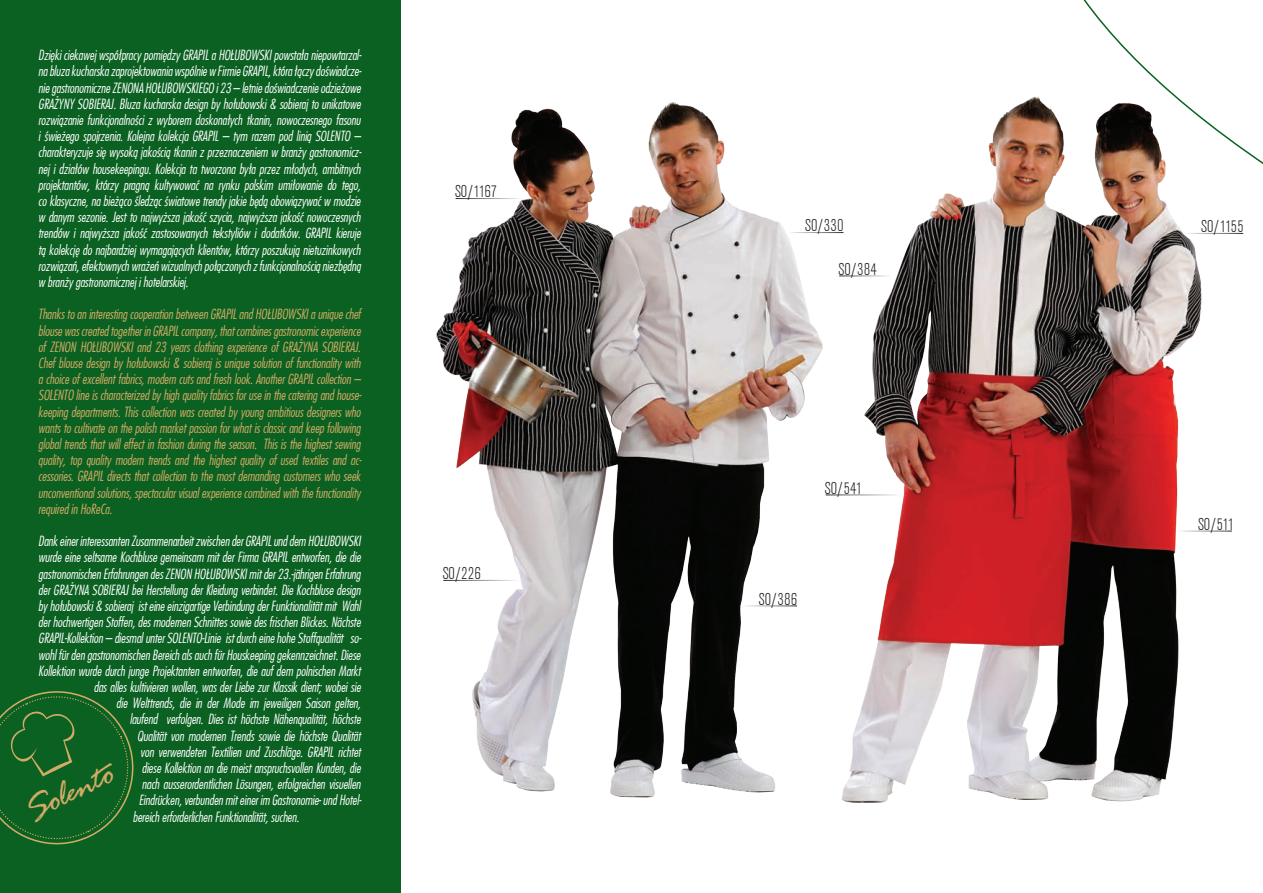
<style>
.page{position:relative;width:1263px;height:893px;background:#fff}
.page>*{position:absolute;margin:0;border:0;box-sizing:border-box;transform-origin:0 0}
.t1{font:37.2px "Rage Italic Let Plain";color:#d2ab66}
.t2{font:300 condensed 18px "Accius TEE";color:#231f20}
.t3{font:13.5px/16.2px "Fujiyama Light Italic PL";letter-spacing:-.01em;color:#fff;text-align:justify}
.t4{font:13.5px/16.2px "Fujiyama Light Italic PL";letter-spacing:-.01em;color:#d2ab66;text-align:justify}
</style>
<div class="page">
<div style="left:0;top:0;width:401px;height:893px;background:#0b6122"></div>
<img style="left:436px;top:102px;width:387px;height:696px">
<img style="left:825px;top:73px;width:394px;height:730px">
<svg style="left:0;top:691px;width:134px;height:154px"></svg>
<hr style="left:787px;top:232px;width:56px;height:1px;background:#fff">
<hr style="left:741px;top:605px;width:56px;height:1px;background:#fff">
<hr style="left:443px;top:580px;width:76px;height:1px;background:#fff">
<hr style="left:456px;top:198px;width:67px;height:1px;background:#fff">
<hr style="left:839px;top:276px;width:52px;height:1px;background:#fff">
<hr style="left:1176px;top:531px;width:56px;height:1px;background:#fff">
<hr style="left:826px;top:495px;width:75px;height:1px;background:#fff">
<hr style="left:1183px;top:233px;width:60px;height:1px;background:#fff">
<p class="t3" style="left:38px;top:47px;width:325px">Dzięki ciekawej współpracy pomiędzy GRAPIL a HOŁUBOWSKI powstała niepowtarzal&shy;na bluza kucharska zaprojektowania wspólnie w Firmie GRAPIL, która łączy doświadcze&shy;nie gastronomiczne ZENONA HOŁUBOWSKIEGO i 23 – letnie doświadczenie odzieżowe GRAŻYNY SOBIERAJ. Bluza kucharska design by hołubowski &amp; sobieraj to unikatowe rozwiązanie funkcjonalności z wyborem doskonałych tkanin, nowoczesnego fasonu i świeżego spojrzenia. Kolejna kolekcja GRAPIL – tym razem pod linią SOLENTO – charakteryzuje się wysoką jakością tkanin z przeznaczeniem w branży gastronomicz&shy;nej i działów housekeepingu. Kolekcja ta tworzona była przez młodych, ambitnych projektantów, którzy pragną kultywować na rynku polskim umiłowanie do tego, co klasyczne, na bieżąco śledząc światowe trendy jakie będą obowiązywać w modzie w danym sezonie. Jest to najwyższa jakość szycia, najwyższa jakość nowoczesnych trendów i najwyższa jakość zastosowanych tekstyliów i dodatków. GRAPIL kieruje tą kolekcję do najbardziej wymagających klientów, którzy poszukują nietuzinkowych rozwiązań, efektownych wrażeń wizualnych połączonych z funkcjonalnością niezbędną</p>
<p class="t3" style="left:38px;top:274px;width:152px">w branży gastronomicznej i hotelarskiej.</p>
<p class="t4" style="left:38px;top:306px;width:325px">Thanks to an interesting cooperation between GRAPIL and HOŁUBOWSKI a unique chef blouse was created together in GRAPIL company, that combines gastronomic experience of ZENON HOŁUBOWSKI and 23 years clothing experience of GRAŻYNA SOBIERAJ.<br>Chef blouse design by hołubowski &amp; sobieraj is unique solution of functionality with a choice of excellent fabrics, modern cuts and fresh look. Another GRAPIL collection – SOLENTO line is characterized by high quality fabrics for use in the catering and house&shy;keeping departments. This collection was created by young ambitious designers who wants to cultivate on the polish market passion for what is classic and keep following global trends that will effect in fashion during the season. This is the highest sewing quality, top quality modern trends and the highest quality of used textiles and ac&shy;cessories. GRAPIL directs that collection to the most demanding customers who seek unconventional solutions, spectacular visual experience combined with the functionality required in HoReCa.</p>
<p class="t3" style="left:38px;top:533px;width:324px">Dank einer interessanten Zusammenarbeit zwischen der GRAPIL und dem HOŁUBOWSKI</p>
<p class="t3" style="left:38px;top:549px;width:324px">wurde eine seltsame Kochbluse gemeinsam mit der Firma GRAPIL entworfen, die die</p>
<p class="t3" style="left:38px;top:565px;width:324px">gastronomischen Erfahrungen des ZENON HOŁUBOWSKI mit der 23.-jährigen Erfahrung</p>
<p class="t3" style="left:38px;top:582px;width:324px">der GRAŻYNA SOBIERAJ bei Herstellung der Kleidung verbindet. Die Kochbluse design</p>
<p class="t3" style="left:38px;top:598px;width:324px">by hołubowski &amp; sobieraj ist eine einzigartige Verbindung der Funktionalität mit Wahl</p>
<p class="t3" style="left:38px;top:614px;width:324px">der hochwertigen Stoffen, des modernen Schnittes sowie des frischen Blickes. Nächste</p>
<p class="t3" style="left:38px;top:630px;width:324px">GRAPIL-Kollektion – diesmal unter SOLENTO-Linie ist durch eine hohe Stoffqualität so-</p>
<p class="t3" style="left:38px;top:646px;width:324px">wohl für den gastronomischen Bereich als auch für Houskeeping gekennzeichnet. Diese</p>
<p class="t3" style="left:38px;top:663px;width:324px">Kollektion wurde durch junge Projektanten entworfen, die auf dem polnischen Markt</p>
<p class="t3" style="left:94px;top:679px;width:268px">das alles kultivieren wollen, was der Liebe zur Klassik dient; wobei sie</p>
<p class="t3" style="left:116px;top:695px;width:246px">die Welttrends, die in der Mode im jeweiligen Saison gelten,</p>
<p class="t3" style="left:130px;top:711px;width:232px">laufend verfolgen. Dies ist höchste Nähenqualität, höchste</p>
<p class="t3" style="left:137px;top:727px;width:225px">Qualität von modernen Trends sowie die höchste Qualität</p>
<p class="t3" style="left:140px;top:744px;width:222px">von verwendeten Textilien und Zuschläge. GRAPIL richtet</p>
<p class="t3" style="left:142px;top:760px;width:220px">diese Kollektion an die meist anspruchsvollen Kunden, die</p>
<p class="t3" style="left:142px;top:776px;width:220px">nach ausserordentlichen Lösungen, erfolgreichen visuellen</p>
<p class="t3" style="left:139px;top:792px;width:224px">Eindrücken, verbunden mit einer im Gastronomie- und Hotel-</p>
<p class="t3" style="left:133px;top:808px;width:168px">bereich erforderlichen Funktionalität, suchen.</p>
<p class="t1" style="left:21px;top:796px;width:94px;rotate:-26deg">Solento</p>
<p class="t2" style="left:455px;top:182px;width:44px">SO/1167</p>
<p class="t2" style="left:443px;top:564px;width:40px">SO/226</p>
<p class="t2" style="left:805px;top:216px;width:40px">SO/330</p>
<p class="t2" style="left:838px;top:259px;width:40px">SO/384</p>
<p class="t2" style="left:825px;top:478px;width:39px">SO/541</p>
<p class="t2" style="left:759px;top:589px;width:40px">SO/386</p>
<p class="t2" style="left:1201px;top:217px;width:44px">SO/1155</p>
<p class="t2" style="left:1198px;top:514px;width:38px">SO/511</p>
</div>
